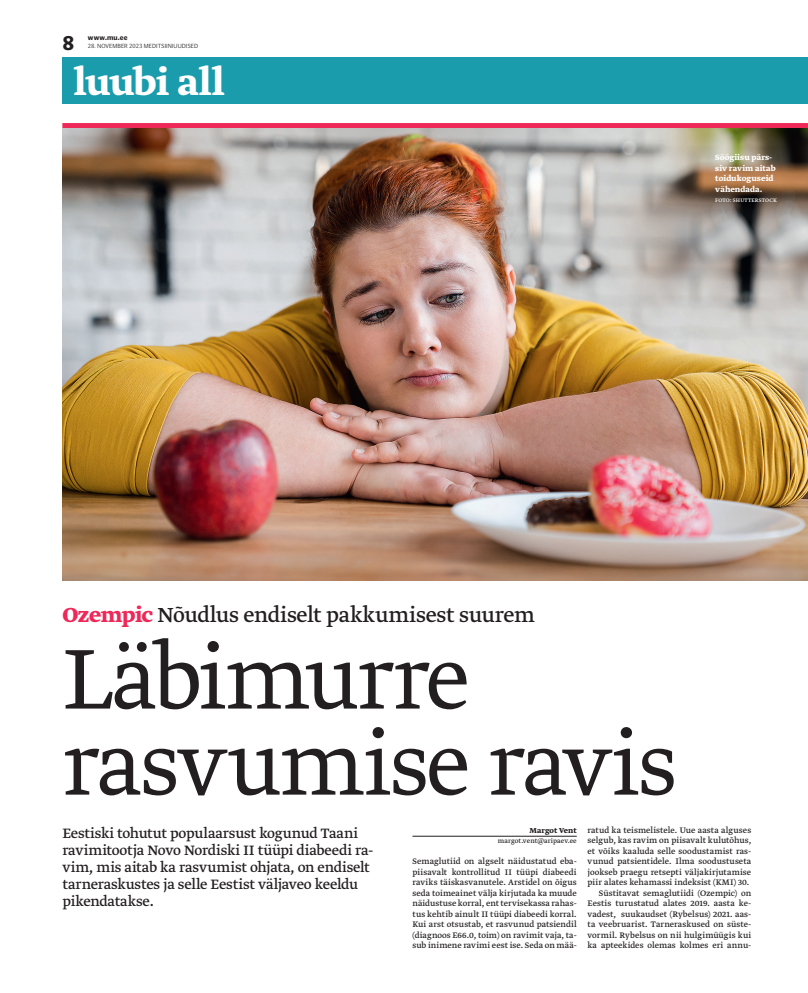
<style>
.page{position:relative;width:808px;height:993px;background:#fff}
.page>*{position:absolute;margin:0;border:0;box-sizing:border-box;transform-origin:0 0}
.Pealkiri_1_luubi_all{font:300 100px/86px "Greta Text Pro";letter-spacing:-.03em;color:#231f20}
.Pealkiri_2{font:700 42px "Greta Text Pro";letter-spacing:-.015em;color:#fff}
.pealkiri_ala_üla{font:24px "Greta Text Pro";letter-spacing:-.015em;color:#231f20}
.t1{font:700 20px "Olisipone";color:#231f20}
.liid_suur_lugu{font:16px/17px "Greta Text Pro";letter-spacing:-.015em;color:#231f20}
.Tekst_elõik{font:9.4px/10.5px "Greta Text Pro";letter-spacing:.005em;color:#231f20;text-align:justify}
.Tekst{font:9.4px/10.5px "Greta Text Pro";letter-spacing:.005em;color:#231f20;text-align:justify}
.pildiallkiri{font:700 9px/10.5px "Greta Text Pro";letter-spacing:.005em;color:#fff}
.Autor{font:700 8.5px "Greta Text Pro";color:#231f20}
.Autori_amet_tsitaadi{font:7.5px "Greta Text Pro";letter-spacing:.01em;color:#231f20}
.t2{font:700 7px "Olisipone";letter-spacing:.025em;color:#231f20}
.t3{font:300 6px "Olisipone";letter-spacing:.015em;color:#231f20}
.pildiallkiri-2{font:6px "Greta Text Pro";letter-spacing:.03em;color:#fff}
.s1{font-weight:700;color:#ee2858}
</style>
<div class="page">
<div style="left:62px;top:57px;width:746px;height:47px;background:#1a9cac"></div>
<div style="left:62px;top:123px;width:746px;height:5px;background:#ee2858"></div>
<hr style="left:412px;top:835px;width:165px;height:1px;background:#231f20">
<img style="left:62px;top:128px;width:746px;height:452px">
<p class="t1" style="left:62px;top:30px;width:13px">8</p>
<p class="t2" style="left:88px;top:33px;width:41px">www.mu.ee</p>
<p class="t3" style="left:88px;top:42px;width:112px">28. NOVEMBER 2023 MEDITSIINIUUDISED</p>
<p class="Pealkiri_2" style="left:74px;top:54px;width:152px">luubi all</p>
<p class="pildiallkiri" style="left:715px;top:152px;width:62px">Söögiisu pärs&shy;siv ravim aitab toidukoguseid vähendada.</p>
<p class="pildiallkiri-2" style="left:715px;top:196px;width:63px">FOTO: SHUTTERSTOCK</p>
<p class="pealkiri_ala_üla" style="left:62px;top:600px;width:474px"><span class="s1">Ozempic</span> Nõudlus endiselt pakkumisest suurem</p>
<p class="Pealkiri_1_luubi_all" style="left:62px;top:639px;width:616px">Läbimurre rasvumise ravis</p>
<p class="liid_suur_lugu" style="left:62px;top:825px;width:313px">Eestiski tohutut populaarsust kogunud Taani ravimitootja Novo Nordiski II tüüpi diabeedi ra&shy;vim, mis aitab ka rasvumist ohjata, on endiselt tarneraskustes ja selle Eestist väljaveo keeldu pikendatakse.</p>
<p class="Tekst_elõik" style="left:587px;top:824px;width:165px">ratud ka teismelistele. Uue aasta alguses selgub, kas ravim on piisavalt kulutõhus, et võiks kaaluda selle soodustamist ras&shy;vunud patsientidele. Ilma soodustuseta jookseb praegu retsepti väljakirjutamise piir alates kehamassi indeksist (KMI) 30.</p>
<p class="Autor" style="left:529px;top:824px;width:49px">Margot Vent</p>
<p class="Autori_amet_tsitaadi" style="left:498px;top:836px;width:80px">margot.vent@aripaev.ee</p>
<p class="Tekst_elõik" style="left:412px;top:856px;width:166px">Semaglutiid on algselt näidustatud eba&shy;piisavalt kontrollitud II tüüpi diabeedi raviks täiskasvanutele. Arstidel on õigus seda toimeainet välja kirjutada ka muude näidustuse korral, ent tervisekassa rahas&shy;tus kehtib ainult II tüüpi diabeedi korral.<br>Kui arst otsustab, et rasvunud patsiendil (diagnoos E66.0, toim) on ravimit vaja, ta&shy;sub inimene ravimi eest ise. Seda on mää-</p>
<p class="Tekst" style="left:587px;top:887px;width:165px;text-indent:11px">Süstitavat semaglutiidi (Ozempic) on Eestis turustatud alates 2019. aasta ke&shy;vadest, suukaudset (Rybelsus) 2021. aas&shy;ta veebruarist. Tarneraskused on süste&shy;vormil. Rybelsus on nii hulgimüügis kui ka apteekides olemas kolmes eri annu-</p>
</div>
